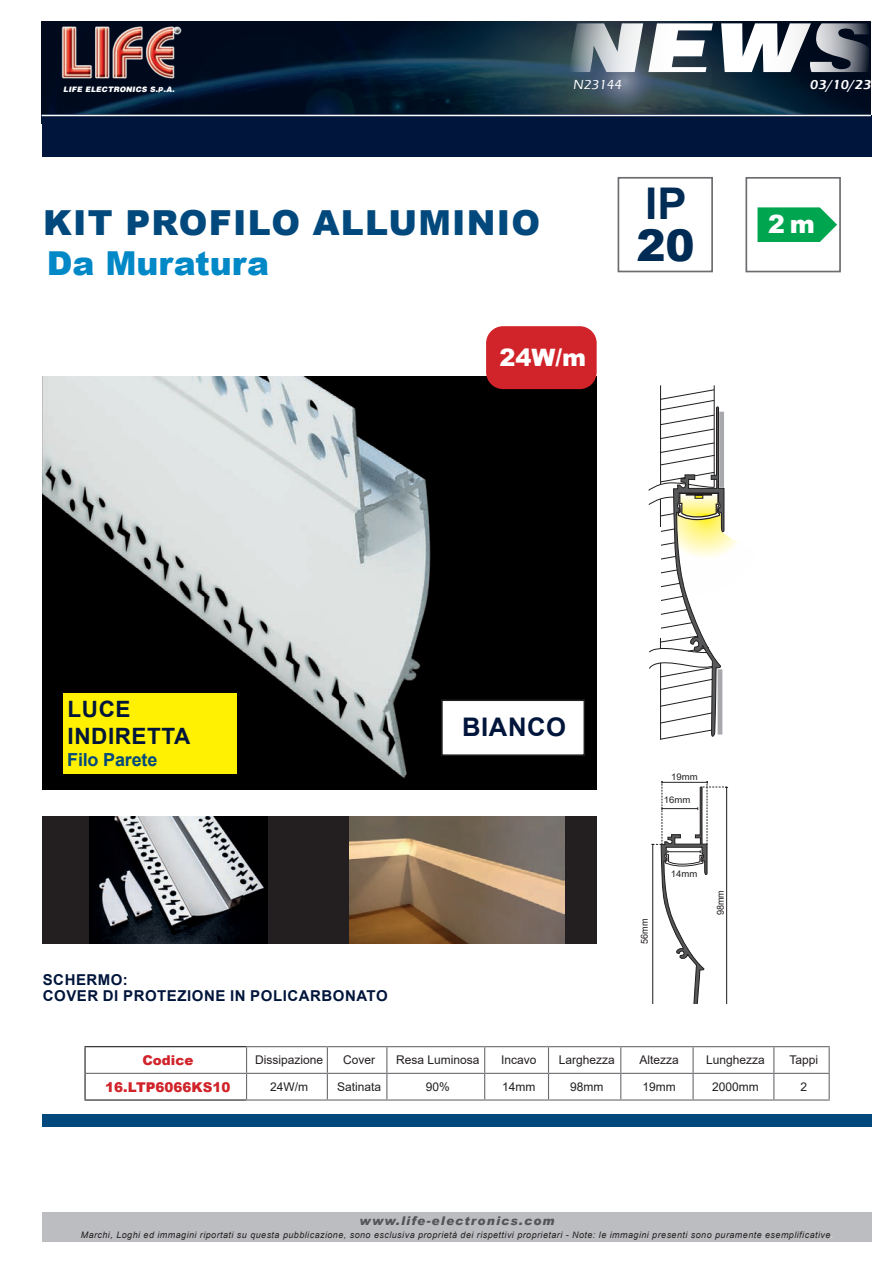
<style>
.page{position:relative;width:893px;height:1263px;background:#fff}
.page>*{position:absolute;margin:0;border:0;box-sizing:border-box;transform-origin:0 0}
.t1{font:700 43.8px "Arial";color:#002b54}
.t2{font:900 43.8px "Arial";color:#002b54}
.t3{font:900 34.5px "Arial";letter-spacing:.035em;color:#01497d}
.t4{font:900 33px "Arial";color:#0088c7}
.t5{font:700 25.65px "Arial";letter-spacing:.025em;color:#00153b}
.t6{font:900 25.2px "Arial";color:#fff}
.t7{font:900 24px "Arial";color:#fff}
.t8{font:700 22.5px/27px "Arial";letter-spacing:.025em;color:#00153b}
.t9{font:700 18px "Arial";letter-spacing:-.01em;color:#01497d}
.t10{font:700 15px/16.5px "Arial";letter-spacing:.035em;color:#00153b}
.t11{font:900 13.5px "Arial";color:#d1232a}
.t12{font:600 13.5px "Eras ITC";color:#fff}
.t13{font:500 13.5px "Eras ITC";color:#fff}
.t14{font:12px "Arial";color:#231f20}
.t15{font:italic 900 12px "Arial";letter-spacing:.1em;color:#545557}
.t16{font:9.6px "Arial";color:#231f20;scale:.95 1}
.t17{font:9.15px "Arial";color:#231f20;scale:1.05 1}
.t18{font:italic 9px "Arial";letter-spacing:.05em;color:#231f20}
.t19{font:7.5px "Airbus Special";letter-spacing:.03em;color:#fff}
.s1{color:#fff}
</style>
<div class="page">
<img style="left:42px;top:21px;width:829px;height:93px">
<img style="left:59px;top:24px;width:122px;height:57px">
<svg style="left:568px;top:23px;width:301px;height:49px"></svg>
<div style="left:43px;top:115px;width:829px;height:42px;background:#00153b"></div>
<hr style="left:42px;top:115px;width:829px;height:1px;background:#fff">
<div style="left:43px;top:1212px;width:829px;height:30px;background:#bcbdc0"></div>
<img style="left:43px;top:376px;width:553px;height:413px">
<div style="left:63px;top:693px;width:173px;height:81px;background:#fff101"></div>
<hr style="left:660px;top:385px;width:1px;height:99px;background:#231f20">
<hr style="left:714px;top:385px;width:1px;height:102px;background:#231f20">
<svg style="left:648px;top:389px;width:90px;height:351px"></svg>
<div style="left:43px;top:816px;width:554px;height:128px;background:#231f20"></div>
<img style="left:89px;top:817px;width:179px;height:127px">
<img style="left:350px;top:817px;width:214px;height:127px">
<svg style="left:651px;top:781px;width:77px;height:222px"></svg>
<div style="left:43px;top:1114px;width:829px;height:13px;background:#01497d"></div>
<div style="left:618px;top:177px;width:95px;height:95px;border:2px solid #6c6d70"></div>
<div style="left:745px;top:177px;width:96px;height:95px;border:2px solid #6c6d70"></div>
<svg style="left:757px;top:207px;width:80px;height:35px"></svg>
<div style="left:486px;top:326px;width:111px;height:63px;background:#d1232a;border-radius:17px"></div>
<div style="left:442px;top:700px;width:142px;height:55px;background:#fff"></div>
<div style="left:441px;top:699px;width:144px;height:57px;border:2px solid #231f20"></div>
<hr style="left:84px;top:1046px;width:162px;height:1px;background:#231f20">
<hr style="left:84px;top:1047px;width:2px;height:26px;background:#231f20">
<hr style="left:246px;top:1046px;width:81px;height:1px;background:#6c6d70">
<hr style="left:327px;top:1046px;width:60px;height:1px;background:#6c6d70">
<hr style="left:387px;top:1046px;width:98px;height:1px;background:#6c6d70">
<hr style="left:485px;top:1046px;width:63px;height:1px;background:#6c6d70">
<hr style="left:548px;top:1046px;width:73px;height:1px;background:#6c6d70">
<hr style="left:621px;top:1046px;width:72px;height:1px;background:#6c6d70">
<hr style="left:693px;top:1046px;width:81px;height:1px;background:#6c6d70">
<hr style="left:692px;top:1047px;width:2px;height:26px;background:#6c6d70">
<hr style="left:774px;top:1046px;width:56px;height:1px;background:#6c6d70">
<hr style="left:84px;top:1073px;width:2px;height:26px;background:#231f20">
<hr style="left:84px;top:1099px;width:162px;height:1px;background:#231f20">
<hr style="left:247px;top:1073px;width:80px;height:1px;background:#6c6d70">
<svg style="left:85px;top:1047px;width:162px;height:53px"></svg>
<hr style="left:246px;top:1099px;width:81px;height:1px;background:#6c6d70">
<hr style="left:327px;top:1073px;width:60px;height:1px;background:#6c6d70">
<svg style="left:327px;top:1047px;width:1px;height:52px"></svg>
<hr style="left:327px;top:1099px;width:60px;height:1px;background:#6c6d70">
<hr style="left:387px;top:1073px;width:98px;height:1px;background:#6c6d70">
<svg style="left:386px;top:1047px;width:1px;height:52px"></svg>
<hr style="left:387px;top:1099px;width:98px;height:1px;background:#6c6d70">
<hr style="left:485px;top:1073px;width:63px;height:1px;background:#6c6d70">
<svg style="left:484px;top:1047px;width:1px;height:52px"></svg>
<hr style="left:485px;top:1099px;width:63px;height:1px;background:#6c6d70">
<hr style="left:548px;top:1073px;width:73px;height:1px;background:#6c6d70">
<svg style="left:548px;top:1047px;width:1px;height:52px"></svg>
<hr style="left:548px;top:1099px;width:73px;height:1px;background:#6c6d70">
<hr style="left:621px;top:1073px;width:72px;height:1px;background:#6c6d70">
<svg style="left:620px;top:1047px;width:1px;height:52px"></svg>
<hr style="left:621px;top:1099px;width:72px;height:1px;background:#6c6d70">
<hr style="left:693px;top:1073px;width:81px;height:1px;background:#6c6d70">
<hr style="left:692px;top:1074px;width:2px;height:25px;background:#6c6d70">
<hr style="left:693px;top:1099px;width:81px;height:1px;background:#6c6d70">
<hr style="left:774px;top:1073px;width:56px;height:1px;background:#6c6d70">
<svg style="left:773px;top:1047px;width:1px;height:52px"></svg>
<svg style="left:829px;top:1047px;width:1px;height:52px"></svg>
<hr style="left:774px;top:1099px;width:56px;height:1px;background:#6c6d70">
<p class="t19" style="left:63px;top:85px;width:113px">LIFE ELECTRONICS S.p.A.</p>
<h3 class="t13" style="left:573px;top:77px;width:52px">N23144</h3>
<h3 class="t12" style="left:810px;top:77px;width:64px">03/10/23</h3>
<h2 class="t3" style="left:43px;top:198px;width:498px">KIT PROFILO ALLUMINIO</h2>
<h3 class="t4" style="left:47px;top:239px;width:224px">Da Muratura</h3>
<h1 class="t1" style="left:645px;top:173px;width:43px">IP</h1>
<h1 class="t2" style="left:636px;top:214px;width:60px">20</h1>
<h3 class="t6" style="left:768px;top:206px;width:48px">2m</h3>
<h3 class="t7" style="left:500px;top:340px;width:88px">24W/m</h3>
<h3 class="t8" style="left:68px;top:696px;width:124px">LUCE<br>INDIRETTA</h3>
<h3 class="t9" style="left:67px;top:747px;width:92px">Filo Parete</h3>
<h3 class="t10" style="left:43px;top:971px;width:346px">SCHERMO:<br>COVER DI PROTEZIONE IN POLICARBONATO</h3>
<h3 class="t5" style="left:462px;top:709px;width:105px">BIANCO</h3>
<p class="t17" style="left:671px;top:770px;width:27px">19mm</p>
<p class="t17" style="left:664px;top:794px;width:27px">16mm</p>
<p class="t16" style="left:638px;top:944px;width:28px;rotate:-90deg">56mm</p>
<p class="t17" style="left:671px;top:867px;width:27px">14mm</p>
<p class="t16" style="left:714px;top:915px;width:28px;rotate:-90deg">98mm</p>
<h3 class="t11" style="left:142px;top:1050px;width:53px">Codice</h3>
<h3 class="t14" style="left:255px;top:1052px;width:70px">Dissipazione</h3>
<h3 class="t14" style="left:343px;top:1052px;width:34px">Cover</h3>
<h3 class="t14" style="left:396px;top:1052px;width:85px">Resa Luminosa</h3>
<h3 class="t14" style="left:501px;top:1052px;width:37px">Incavo</h3>
<h3 class="t14" style="left:559px;top:1052px;width:58px">Larghezza</h3>
<h3 class="t14" style="left:639px;top:1052px;width:41px">Altezza</h3>
<h3 class="t14" style="left:706px;top:1052px;width:60px">Lunghezza</h3>
<h3 class="t14" style="left:789px;top:1052px;width:30px">Tappi</h3>
<h3 class="t11" style="left:105px;top:1077px;width:127px">16.LTP6066KS10</h3>
<h3 class="t14" style="left:270px;top:1078px;width:40px">24W/m</h3>
<h3 class="t14" style="left:337px;top:1078px;width:46px">Satinata</h3>
<h3 class="t14" style="left:426px;top:1078px;width:26px">90%</h3>
<h3 class="t14" style="left:502px;top:1078px;width:35px">14mm</h3>
<h3 class="t14" style="left:570px;top:1078px;width:35px">98mm</h3>
<h3 class="t14" style="left:642px;top:1078px;width:35px">19mm</h3>
<h3 class="t14" style="left:712px;top:1078px;width:48px">2000mm</h3>
<h3 class="t14" style="left:800px;top:1078px;width:8px">2</h3>
<h3 class="t15" style="left:360px;top:1213px;width:197px">www.life-electronics.com</h3>
<p class="t18" style="left:81px;top:1229px;width:754px">Marchi, Loghi ed immagini riportati su questa pubblicazione, sono esclusiva proprietà dei rispettivi proprietari - Note: le immagini presenti sono puramente esemplificative<span class="s1">.</span></p>
</div>
